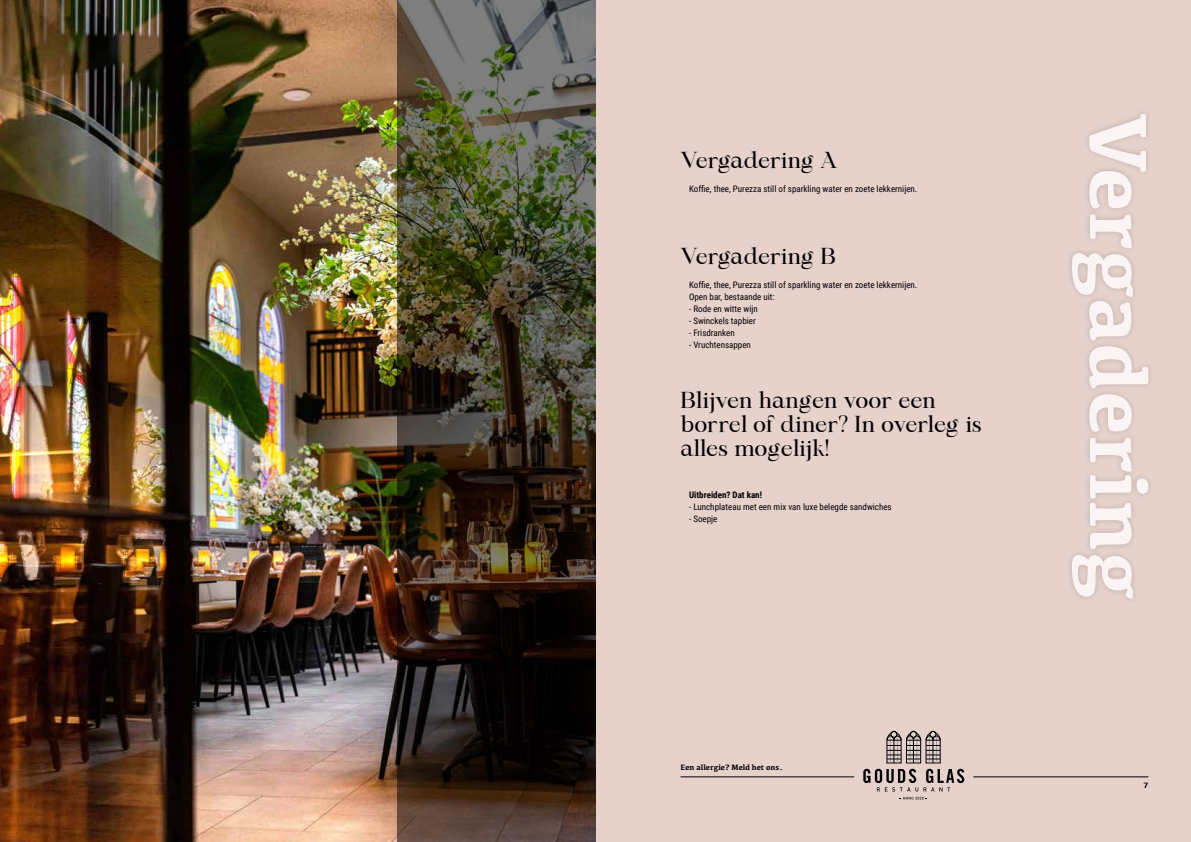
<style>
.page{position:relative;width:1191px;height:842px;background:#fff}
.page>*{position:absolute;margin:0;border:0;box-sizing:border-box;transform-origin:0 0}
.t1{font:700 84px "Kefa";color:#fff}
.t2{font:22px/24px "Maharlika";color:#000}
.t3{font:9px/12px "Roboto Condensed";color:#000}
.t4{font:700 9px "Roboto Condensed";color:#000}
.t5{font:700 8px "Kefa";color:#000}
</style>
<div class="page">
<div style="left:595px;top:0;width:596px;height:842px;background:#e6d1cb"></div>
<div style="left:1065px;top:108px;width:89px;height:497px;background:#000;opacity:.2"></div>
<img style="left:0;top:0;width:397px;height:842px">
<svg style="left:886px;top:731px;width:54px;height:32px"></svg>
<svg style="left:863px;top:769px;width:101px;height:22px"></svg>
<svg style="left:899px;top:797px;width:27px;height:2px"></svg>
<hr style="left:680px;top:777px;width:174px;height:1px;background:#000">
<hr style="left:973px;top:777px;width:175px;height:1px;background:#000">
<img style="left:397px;top:0;width:198px;height:842px">
<h2 class="t2" style="left:680px;top:148px;width:158px">Vergadering A</h2>
<p class="t3" style="left:689px;top:182px;width:230px">Koffie, thee, Purezza still of sparkling water en zoete lekkernijen.</p>
<h2 class="t2" style="left:680px;top:244px;width:157px">Vergadering B</h2>
<p class="t3" style="left:689px;top:278px;width:230px">Koffie, thee, Purezza still of sparkling water en zoete lekkernijen.<br>Open bar, bestaande uit:</p>
<p class="t3" style="left:689px;top:302px;width:70px">- Rode en witte wijn</p>
<p class="t3" style="left:689px;top:314px;width:68px">- Swinckels tapbier</p>
<p class="t3" style="left:689px;top:326px;width:47px">- Frisdranken</p>
<p class="t3" style="left:689px;top:338px;width:63px">- Vruchtensappen</p>
<h2 class="t2" style="left:680px;top:388px;width:303px">Blijven hangen voor een borrel of diner? In overleg is alles mogelijk!</h2>
<p class="t4" style="left:689px;top:488px;width:74px">Uitbreiden? Dat kan!</p>
<p class="t3" style="left:689px;top:500px;width:204px">- Lunchplateau met een mix van luxe belegde sandwiches</p>
<p class="t3" style="left:689px;top:512px;width:30px">- Soepje</p>
<p class="t5" style="left:680px;top:762px;width:104px">Een allergie? Meld het ons.</p>
<h1 class="t1" style="left:1174px;top:113px;width:488px;rotate:90deg">Vergadering</h1>
<p class="t5" style="left:1143px;top:780px;width:7px">7</p>
</div>
